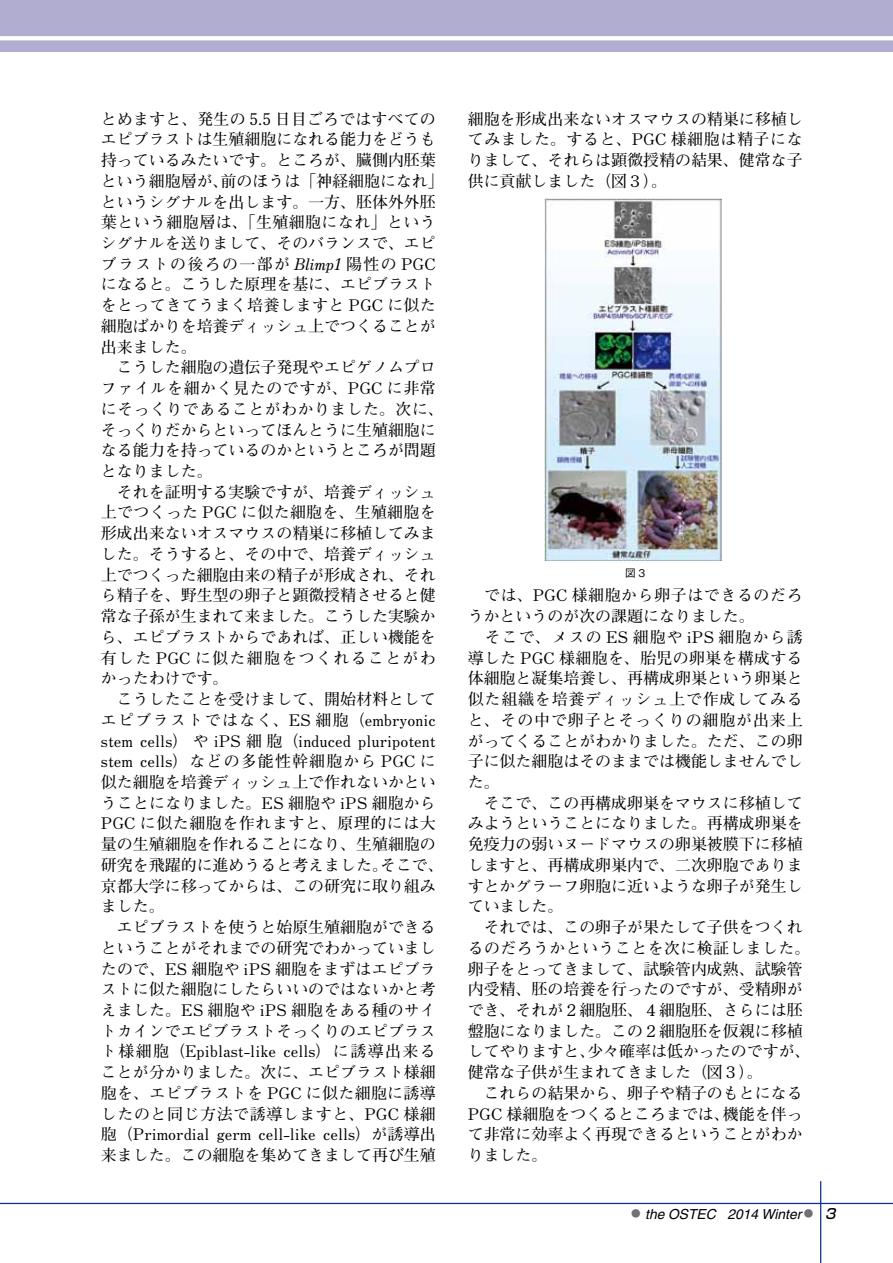
<style>
.page{position:relative;width:893px;height:1263px;background:#fff}
.page>*{position:absolute;margin:0;border:0;box-sizing:border-box;transform-origin:0 0}
.t1{font:700 15.9px/20.7px "Futo Min A101 Pr 5";color:#000}
.t2{font:italic 13.8px "Helvetica";color:#000}
.t3{font:500 10.65px "Gothic BBB Pr 5";color:#000}
.s1{font-family:"Ryumin Pr 5";font-weight:300;font-style:normal;font-size:9.6px;color:#727171}
.s2{font-family:"Shin Go Pr 5";font-weight:500}
</style>
<div class="page">
<hr style="left:0;top:1203px;width:893px;height:1px;background:#0c3388">
<hr style="left:820px;top:1181px;width:1px;height:82px;background:#0c3388">
<div style="left:0;top:0;width:893px;height:51px;background:#b0add1"></div>
<svg style="left:0;top:36px;width:893px;height:16px"></svg>
<img style="left:545px;top:199px;width:176px;height:362px">
<p class="t1" style="left:101px;top:107px;width:344px">とめますと、発生の 5.5 日目ごろではすべてのエピブラストは生殖細胞になれる能力をどうも持っているみたいです。ところが、臓側内胚葉という細胞層が、前のほうは「神経細胞になれ」というシグナルを出します。一方、胚体外外胚葉という細胞層は、「生殖細胞になれ」というシグナルを送りまして、そのバランスで、エピブラストの後ろの一部が Blimp1 陽性の PGCになると。こうした原理を基に、エピブラストをとってきてうまく培養しますと PGC に似た細胞ばかりを培養ディッシュ上でつくることが出来ました。<br>　こうした細胞の遺伝子発現やエピゲノムプロファイルを細かく見たのですが、PGC に非常にそっくりであることがわかりました。次に、そっくりだからといってほんとうに生殖細胞になる能力を持っているのかというところが問題となりました。<br>　それを証明する実験ですが、培養ディッシュ上でつくった PGC に似た細胞を、生殖細胞を形成出来ないオスマウスの精巣に移植してみました。そうすると、その中で、培養ディッシュ上でつくった細胞由来の精子が形成され、それら精子を、野生型の卵子と顕微授精させると健常な子孫が生まれて来ました。こうした実験から、エピブラストからであれば、正しい機能を有した PGC に似た細胞をつくれることがわかったわけです。<br>　こうしたことを受けまして、開始材料としてエピブラストではなく、ES 細胞（embryonic stem cells）や iPS 細胞（induced pluripotent stem cells）などの多能性幹細胞から PGC に似た細胞を培養ディッシュ上で作れないかということになりました。ES 細胞や iPS 細胞から<br>PGC に似た細胞を作れますと、原理的には大量の生殖細胞を作れることになり、生殖細胞の研究を飛躍的に進めうると考えました。そこで、京都大学に移ってからは、この研究に取り組みました。<br>　エピブラストを使うと始原生殖細胞ができるということがそれまでの研究でわかっていましたので、ES 細胞や iPS 細胞をまずはエピブラストに似た細胞にしたらいいのではないかと考えました。ES 細胞や iPS 細胞をある種のサイトカインでエピブラストそっくりのエピブラスト様細胞（Epiblast-like cells）に誘導出来ることが分かりました。次に、エピブラスト様細胞を、エピブラストを PGC に似た細胞に誘導したのと同じ方法で誘導しますと、PGC 様細胞（Primordial germ cell-like cells）が誘導出来ました。この細胞を集めてきまして再び生殖</p>
<p class="t1" style="left:468px;top:107px;width:336px;text-align:justify">細胞を形成出来ないオスマウスの精巣に移植してみました。すると、PGC 様細胞は精子になりまして、それらは顕微授精の結果、健常な子供に貢献しました（図３）。</p>
<p class="t3" style="left:625px;top:564px;width:21px">図3</p>
<p class="t1" style="left:468px;top:584px;width:344px">　では、PGC 様細胞から卵子はできるのだろうかというのが次の課題になりました。<br>　そこで、メスの ES 細胞や iPS 細胞から誘導した PGC 様細胞を、胎児の卵巣を構成する体細胞と凝集培養し、再構成卵巣という卵巣と似た組織を培養ディッシュ上で作成してみると、その中で卵子とそっくりの細胞が出来上がってくることがわかりました。ただ、この卵子に似た細胞はそのままでは機能しませんでした。<br>　そこで、この再構成卵巣をマウスに移植してみようということになりました。再構成卵巣を免疫力の弱いヌードマウスの卵巣被膜下に移植しますと、再構成卵巣内で、二次卵胞でありますとかグラーフ卵胞に近いような卵子が発生していました。<br>　それでは、この卵子が果たして子供をつくれるのだろうかということを次に検証しました。卵子をとってきまして、試験管内成熟、試験管内受精、胚の培養を行ったのですが、受精卵ができ、それが２細胞胚、４細胞胚、さらには胚盤胞になりました。この２細胞胚を仮親に移植してやりますと、少々確率は低かったのですが、健常な子供が生まれてきました（図３）。<br>　これらの結果から、卵子や精子のもとになる<br>PGC 様細胞をつくるところまでは、機能を伴って非常に効率よく再現できるということがわかりました。</p>
<p class="t2" style="left:631px;top:1206px;width:209px"><span class="s1">●</span> the OSTEC 2014 Winter <span class="s1">●</span> <span class="s2">3</span></p>
</div>
